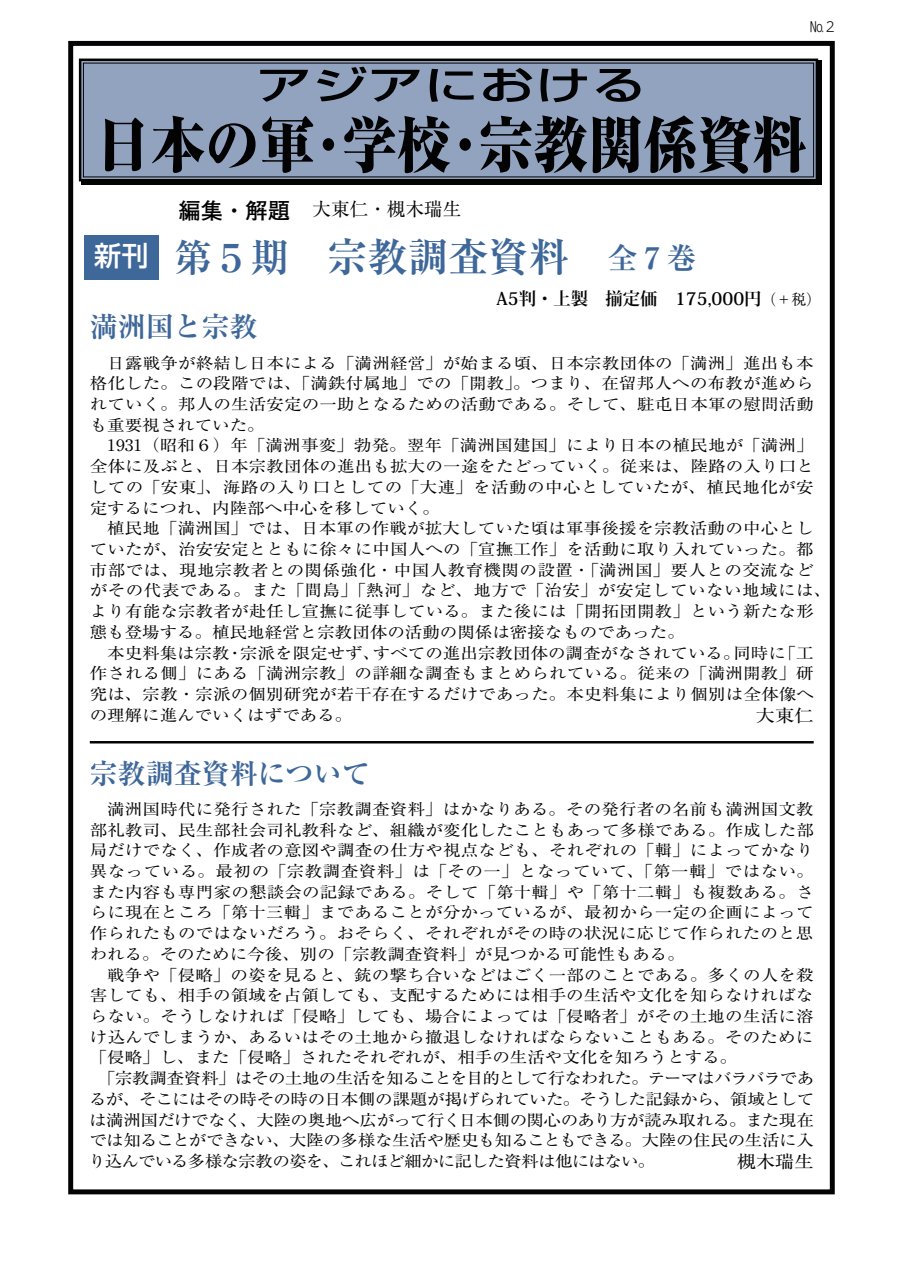
<style>
.page{position:relative;width:903px;height:1275px;background:#fff}
.page>*{position:absolute;margin:0;border:0;box-sizing:border-box;transform-origin:0 0}
.t1{font:800 expanded 60.73px "Ryumin Pr 6";color:#030303;scale:.9 1}
.t2{font:700 40.25px "Ryumin Pr 6";color:#3e679a}
.t3{font:500 39.02px "Shin Go Pr 6";color:#030303;scale:1.43 1}
.t4{font:700 28px "Ryumin Pr 6";color:#3e679a}
.t5{font:18.55px "Ryumin Pr 6";color:#030303}
.t6{font:700 17.32px "Koz Min Pro";color:#030303}
.t7{font:17.32px "Ryumin Pr 6";color:#030303;scale:1.11 1}
.t8{font:15.75px/20.7px "Ryumin Pr 6";letter-spacing:.01em;color:#030303;scale:1.11 1}
.t9{font:300 13.65px "UD Shin M Go Pr 6";color:#030303}
.s1{font-family:"Futo Go B101 Pr 6";font-weight:700;font-size:22.4px}
.s2{font-size:38.5px}
.s3{font-size:29.75px}
.s4{font-family:"Ryumin Pr 6";font-weight:400;font-size:14.88px}
</style>
<div class="page">
<div style="left:68px;top:41px;width:767px;height:1153px;border:5px solid #030303"></div>
<div style="left:84px;top:235px;width:75px;height:44px;background:#3e679a"></div>
<svg style="left:78px;top:58px;width:741px;height:125px;background:#8797b1"></svg>
<hr style="left:90px;top:741px;width:724px;height:2px;background:#030303">
<p class="t9" style="left:810px;top:16px;width:29px">№２</p>
<h3 class="t3" style="left:256px;top:53px;width:275px">アジアにおける</h3>
<h1 class="t1" style="left:96px;top:97px;width:791px">日本の軍・学校・宗教関係資料</h1>
<p class="t5" style="left:179px;top:194px;width:284px"><span class="s1">編集・解題</span> 大東仁・槻木瑞生</p>
<h2 class="t2" style="left:94px;top:225px;width:604px"><sup>新刊</sup> <span class="s2">第５期　</span>宗教調査資料 <span class="s3">全７巻</span></h2>
<p class="t6" style="left:496px;top:286px;width:326px">A5判・上製　揃定価　175,000円<span class="s4">（＋税）</span></p>
<h3 class="t4" style="left:90px;top:305px;width:169px">満洲国と宗教</h3>
<p class="t8" style="left:90px;top:352px;width:669px">　日露戦争が終結し日本による「満洲経営」が始まる頃、日本宗教団体の「満洲」進出も本格化した。この段階では、「満鉄付属地」での「開教」。つまり、在留邦人への布教が進められていく。邦人の生活安定の一助となるための活動である。そして、駐屯日本軍の慰問活動も重要視されていた。<br>　1931（昭和６）年「満洲事変」勃発。翌年「満洲国建国」により日本の植民地が「満洲」全体に及ぶと、日本宗教団体の進出も拡大の一途をたどっていく。従来は、陸路の入り口としての「安東」、海路の入り口としての「大連」を活動の中心としていたが、植民地化が安定するにつれ、内陸部へ中心を移していく。<br>　植民地「満洲国」では、日本軍の作戦が拡大していた頃は軍事後援を宗教活動の中心としていたが、治安安定とともに徐々に中国人への「宣撫工作」を活動に取り入れていった。都市部では、現地宗教者との関係強化・中国人教育機関の設置・「満洲国」要人との交流などがその代表である。また「間島」「熱河」など、地方で「治安」が安定していない地域には、より有能な宗教者が赴任し宣撫に従事している。また後には「開拓団開教」という新たな形態も登場する。植民地経営と宗教団体の活動の関係は密接なものであった。<br>　本史料集は宗教・宗派を限定せず、すべての進出宗教団体の調査がなされている。同時に「工作される側」にある「満洲宗教」の詳細な調査もまとめられている。従来の「満洲開教」研究は、宗教・宗派の個別研究が若干存在するだけであった。本史料集により個別は全体像への理解に進んでいくはずである。</p>
<p class="t7" style="left:756px;top:702px;width:54px">大東仁</p>
<h3 class="t4" style="left:90px;top:751px;width:281px">宗教調査資料について</h3>
<p class="t8" style="left:89px;top:798px;width:655px">　満洲国時代に発行された「宗教調査資料」はかなりある。その発行者の名前も満洲国文教部礼教司、民生部社会司礼教科など、組織が変化したこともあって多様である。作成した部局だけでなく、作成者の意図や調査の仕方や視点なども、それぞれの「輯」によってかなり異なっている。最初の「宗教調査資料」は「その一」となっていて、「第一輯」ではない。また内容も専門家の懇談会の記録である。そして「第十輯」や「第十二輯」も複数ある。さらに現在ところ「第十三輯」まであることが分かっているが、最初から一定の企画によって作られたものではないだろう。おそらく、それぞれがその時の状況に応じて作られたのと思われる。そのために今後、別の「宗教調査資料」が見つかる可能性もある。<br>　戦争や「侵略」の姿を見ると、銃の撃ち合いなどはごく一部のことである。多くの人を殺害しても、相手の領域を占領しても、支配するためには相手の生活や文化を知らなければならない。そうしなければ「侵略」しても、場合によっては「侵略者」がその土地の生活に溶け込んでしまうか、あるいはその土地から撤退しなければならないこともある。そのために「侵略」し、また「侵略」されたそれぞれが、相手の生活や文化を知ろうとする。<br>　「宗教調査資料」はその土地の生活を知ることを目的として行なわれた。テーマはバラバラであるが、そこにはその時その時の日本側の課題が掲げられていた。そうした記録から、領域としては満洲国だけでなく、大陸の奥地へ広がって行く日本側の関心のあり方が読み取れる。また現在では知ることができない、大陸の多様な生活や歴史も知ることもできる。大陸の住民の生活に入り込んでいる多様な宗教の姿を、これほど細かに記した資料は他にはない。</p>
<p class="t7" style="left:737px;top:1148px;width:71px">槻木瑞生</p>
</div>
